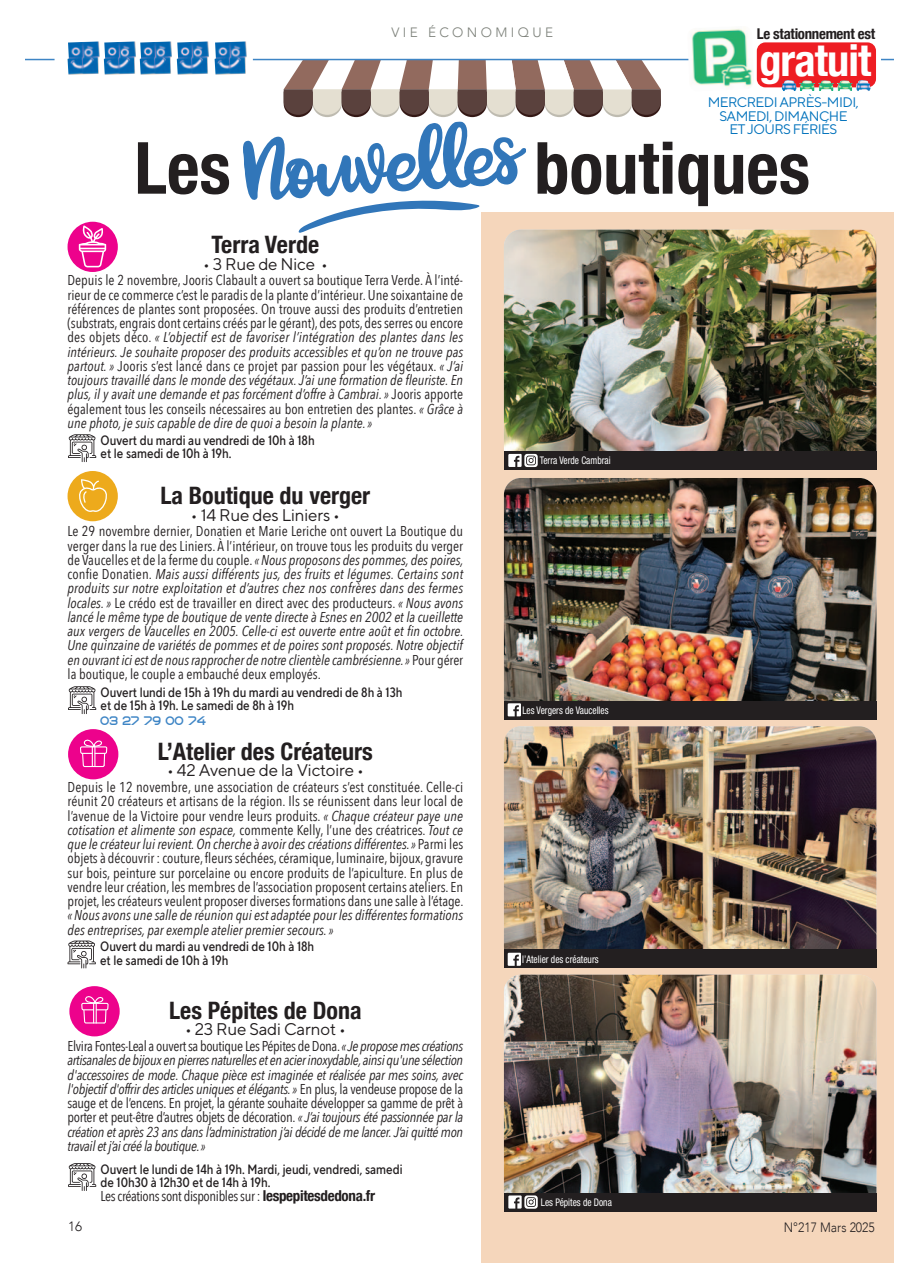
<style>
.page{position:relative;width:919px;height:1263px;background:#fff}
.page>*{position:absolute;margin:0;border:0;box-sizing:border-box;transform-origin:0 0}
.t1{font:700 condensed 72px "Helvetica Neue";color:#231f20}
.t2{font:700 condensed 44.25px "Helvetica Neue";letter-spacing:-.02em;color:#fff}
.t3{font:700 condensed 24px "Helvetica Neue";color:#231f20}
.t4{font:16.5px "TT Norms";letter-spacing:-.015em;color:#231f20}
.t5{font:15px "Bayer Sans";color:#3e85c5}
.t6{font:700 condensed 14.85px "Helvetica Neue";letter-spacing:-.02em;color:#231f20}
.t7{font:14.25px/14.2px "Avenir Next Condensed";letter-spacing:-.005em;color:#231f20;text-align:justify}
.t8{font:italic 14.25px/14.2px "Avenir Next Condensed";letter-spacing:-.02em;color:#231f20;text-align:justify}
.t9{font:14.25px "Avenir Next Condensed";letter-spacing:-.025em;color:#231f20}
.t10{font:500 13.5px "TT Norms Std Cond";color:#231f20}
.t11{font:13.5px "TT Norms";letter-spacing:-.04em;color:#0072bc}
.t12{font:300 13.5px "Avenir";letter-spacing:.25em;color:#7c8079}
.t13{font:300 13.5px "Avenir";color:#231f20;scale:.9 1}
.t14{font:300 13.5px "Avenir";color:#231f20}
.t15{font:condensed 10.5px "Helvetica Neue LT Std";color:#fff;scale:.9 1}
.s1{font-style:italic}
.s2{font-style:normal}
.s3{font-family:"Helvetica Neue";font-weight:700;font-stretch:condensed;font-size:15px}
</style>
<div class="page">
<div style="left:481px;top:213px;width:412px;height:1050px;background:#f5d6bb"></div>
<svg style="left:26px;top:59px;width:29px;height:1px"></svg>
<hr style="left:253px;top:59px;width:640px;height:1px;background:#3e85c5">
<img style="left:104px;top:41px;width:32px;height:34px">
<img style="left:67px;top:41px;width:33px;height:34px">
<img style="left:140px;top:41px;width:32px;height:34px">
<img style="left:177px;top:41px;width:32px;height:34px">
<img style="left:214px;top:41px;width:33px;height:34px">
<img style="left:504px;top:230px;width:372px;height:237px;border-radius:17px">
<img style="left:504px;top:478px;width:372px;height:236px;border-radius:17px">
<img style="left:504px;top:726px;width:372px;height:237px;border-radius:17px">
<div style="left:504px;top:949px;width:372px;height:19px;background:#231f20"></div>
<img style="left:504px;top:975px;width:372px;height:234px;border-radius:17px">
<svg style="left:68px;top:1163px;width:28px;height:28px"></svg>
<div style="left:504px;top:1193px;width:372px;height:18px;background:#231f20"></div>
<svg style="left:508px;top:1195px;width:29px;height:14px"></svg>
<div style="left:504px;top:701px;width:372px;height:18px;background:#231f20"></div>
<svg style="left:507px;top:703px;width:14px;height:13px"></svg>
<svg style="left:507px;top:953px;width:14px;height:13px"></svg>
<div style="left:504px;top:452px;width:372px;height:18px;background:#231f20"></div>
<svg style="left:508px;top:454px;width:29px;height:13px"></svg>
<svg style="left:68px;top:434px;width:28px;height:28px"></svg>
<svg style="left:68px;top:686px;width:28px;height:28px"></svg>
<svg style="left:67px;top:940px;width:29px;height:28px"></svg>
<div style="left:67px;top:222px;width:51px;height:50px;background:#ed028c;border-radius:50%"></div>
<svg style="left:79px;top:225px;width:27px;height:42px"></svg>
<div style="left:67px;top:471px;width:51px;height:50px;background:#edaa1c;border-radius:50%"></div>
<svg style="left:79px;top:479px;width:28px;height:33px"></svg>
<div style="left:69px;top:986px;width:51px;height:50px;background:#ed028c;border-radius:50%"></div>
<svg style="left:81px;top:996px;width:28px;height:28px"></svg>
<svg style="left:99px;top:1030px;width:12px;height:6px"></svg>
<svg style="left:242px;top:60px;width:418px;height:173px"></svg>
<div style="left:68px;top:729px;width:50px;height:50px;background:#ed028c;border-radius:50%"></div>
<svg style="left:80px;top:739px;width:28px;height:29px"></svg>
<svg style="left:97px;top:774px;width:12px;height:5px"></svg>
<svg style="left:754px;top:55px;width:126px;height:9px"></svg>
<div style="left:756px;top:42px;width:119px;height:45px;background:#ee1d23;border-radius:9px"></div>
<img style="left:781px;top:80px;width:89px;height:11px">
<img style="left:687px;top:28px;width:67px;height:59px">
<p class="t12" style="left:391px;top:23px;width:163px">VIE ÉCONOMIQUE</p>
<p class="t6" style="left:756px;top:25px;width:120px">Le stationnement est</p>
<p class="t2" style="left:759px;top:34px;width:113px">gratuit</p>
<p class="t11" style="left:707px;top:97px;width:152px">MERCREDI APRÈS-MIDI,</p>
<p class="t11" style="left:719px;top:111px;width:130px">SAMEDI, DIMANCHE</p>
<p class="t11" style="left:729px;top:124px;width:109px">ET JOURS FÉRIÉS</p>
<p class="t1" style="left:134px;top:124px;width:98px">Les</p>
<p class="t1" style="left:534px;top:124px;width:277px">boutiques</p>
<p class="t3" style="left:211px;top:230px;width:109px">Terra Verde</p>
<p class="t4" style="left:203px;top:258px;width:126px">• 3 Rue de Nice •</p>
<p class="t7" style="left:67px;top:274px;width:397px">Depuis le 2 novembre, Jooris Clabault a ouvert sa boutique Terra Verde. À l’inté&shy;rieur de ce commerce c’est le paradis de la plante d’intérieur. Une soixantaine de références de plantes sont proposées. On trouve aussi des produits d’entretien (substrats, engrais dont certains créés par le gérant), des pots, des serres ou encore des objets déco. <span class="s1">« L’objectif est de favoriser l’intégration des plantes dans les intérieurs. Je souhaite proposer des produits accessibles et qu’on ne trouve pas partout. »</span> Jooris s’est lancé dans ce projet par passion pour les végétaux. <span class="s1">« J’ai toujours travaillé dans le monde des végétaux. J’ai une formation de fleuriste. En plus, il y avait une demande et pas forcément d’offre à Cambrai. »</span> Jooris apporte également tous les conseils nécessaires au bon entretien des plantes. <span class="s1">« Grâce à une photo, je suis capable de dire de quoi a besoin la plante. »</span></p>
<p class="t10" style="left:101px;top:434px;width:216px">Ouvert du mardi au vendredi de 10h à 18h</p>
<p class="t10" style="left:101px;top:448px;width:132px">et le samedi de 10h à 19h.</p>
<p class="t3" style="left:160px;top:481px;width:211px">La Boutique du verger</p>
<p class="t4" style="left:191px;top:509px;width:150px">• 14 Rue des Liniers •</p>
<p class="t8" style="left:67px;top:525px;width:397px"><span class="s2">Le 29 novembre dernier, Donatien et Marie Leriche ont ouvert La Boutique du verger dans la rue des Liniers. À l’intérieur, on trouve tous les produits du verger de Vaucelles et de la ferme du couple.</span> « Nous proposons des pommes, des poires, <span class="s2">confie Donatien.</span> Mais aussi différents jus, des fruits et légumes. Certains sont produits sur notre exploitation et d’autres chez nos confrères dans des fermes locales. » <span class="s2">Le crédo est de travailler en direct avec des producteurs.</span> « Nous avons lancé le même type de boutique de vente directe à Esnes en 2002 et la cueillette aux vergers de Vaucelles en 2005. Celle-ci est ouverte entre août et fin octobre.<br>Une quinzaine de variétés de pommes et de poires sont proposés. Notre objectif en ouvrant ici est de nous rapprocher de notre clientèle cambrésienne. » <span class="s2">Pour gérer la boutique, le couple a embauché deux employés.</span></p>
<p class="t10" style="left:101px;top:686px;width:303px">Ouvert lundi de 15h à 19h du mardi au vendredi de 8h à 13h</p>
<p class="t10" style="left:101px;top:700px;width:195px">et de 15h à 19h. Le samedi de 8h à 19h</p>
<p class="t5" style="left:101px;top:714px;width:107px">03 27 79 00 74</p>
<p class="t3" style="left:158px;top:737px;width:217px">L’Atelier des Créateurs</p>
<p class="t4" style="left:167px;top:765px;width:198px">• 42 Avenue de la Victoire •</p>
<p class="t7" style="left:67px;top:780px;width:397px">Depuis le 12 novembre, une association de créateurs s’est constituée. Celle-ci réunit 20 créateurs et artisans de la région. Ils se réunissent dans leur local de l’avenue de la Victoire pour vendre leurs produits. <span class="s1">« Chaque créateur paye une cotisation et alimente son espace,</span> commente Kelly, l’une des créatrices. <span class="s1">Tout ce que le créateur lui revient. On cherche à avoir des créations différentes. »</span> Parmi les objets à découvrir : couture, fleurs séchées, céramique, luminaire, bijoux, gravure sur bois, peinture sur porcelaine ou encore produits de l’apiculture. En plus de vendre leur création, les membres de l’association proposent certains ateliers. En projet, les créateurs veulent proposer diverses formations dans une salle à l’étage. <span class="s1">« Nous avons une salle de réunion qui est adaptée pour les différentes formations des entreprises, par exemple atelier premier secours. »</span></p>
<p class="t10" style="left:100px;top:940px;width:216px">Ouvert du mardi au vendredi de 10h à 18h</p>
<p class="t10" style="left:100px;top:954px;width:130px">et le samedi de 10h à 19h</p>
<p class="t15" style="left:539px;top:457px;width:80px">Terra Verde Cambrai</p>
<p class="t15" style="left:522px;top:706px;width:97px">Les Vergers de Vaucelles</p>
<p class="t15" style="left:522px;top:955px;width:86px">l’Atelier des créateurs</p>
<p class="t3" style="left:169px;top:996px;width:194px">Les Pépites de Dona</p>
<p class="t4" style="left:185px;top:1023px;width:162px">• 23 Rue Sadi Carnot •</p>
<p class="t8" style="left:67px;top:1039px;width:397px"><span class="s2">Elvira Fontes-Leal a ouvert sa boutique Les Pépites de Dona.</span> « Je propose mes créations artisanales de bijoux en pierres naturelles et en acier inoxydable, ainsi qu'une sélection d'accessoires de mode. Chaque pièce est imaginée et réalisée par mes soins, avec l'objectif d'offrir des articles uniques et élégants. » <span class="s2">En plus, la vendeuse propose de la sauge et de l’encens. En projet, la gérante souhaite développer sa gamme de prêt à porter et peut-être d’autres objets de décoration.</span> « J’ai toujours été passionnée par la création et après 23 ans dans l’administration j’ai décidé de me lancer. J’ai quitté mon travail et j’ai créé la boutique. »</p>
<p class="t10" style="left:101px;top:1163px;width:303px">Ouvert le lundi de 14h à 19h. Mardi, jeudi, vendredi, samedi</p>
<p class="t10" style="left:101px;top:1176px;width:171px">de 10h30 à 12h30 et de 14h à 19h.</p>
<p class="t9" style="left:101px;top:1187px;width:276px">Les créations sont disponibles sur : <span class="s3">lespepitesdedona.fr</span></p>
<p class="t15" style="left:541px;top:1198px;width:80px">Les Pépites de Dona</p>
<p class="t14" style="left:68px;top:1217px;width:16px">16</p>
<p class="t13" style="left:783px;top:1218px;width:103px">N°217 Mars 2025</p>
</div>
